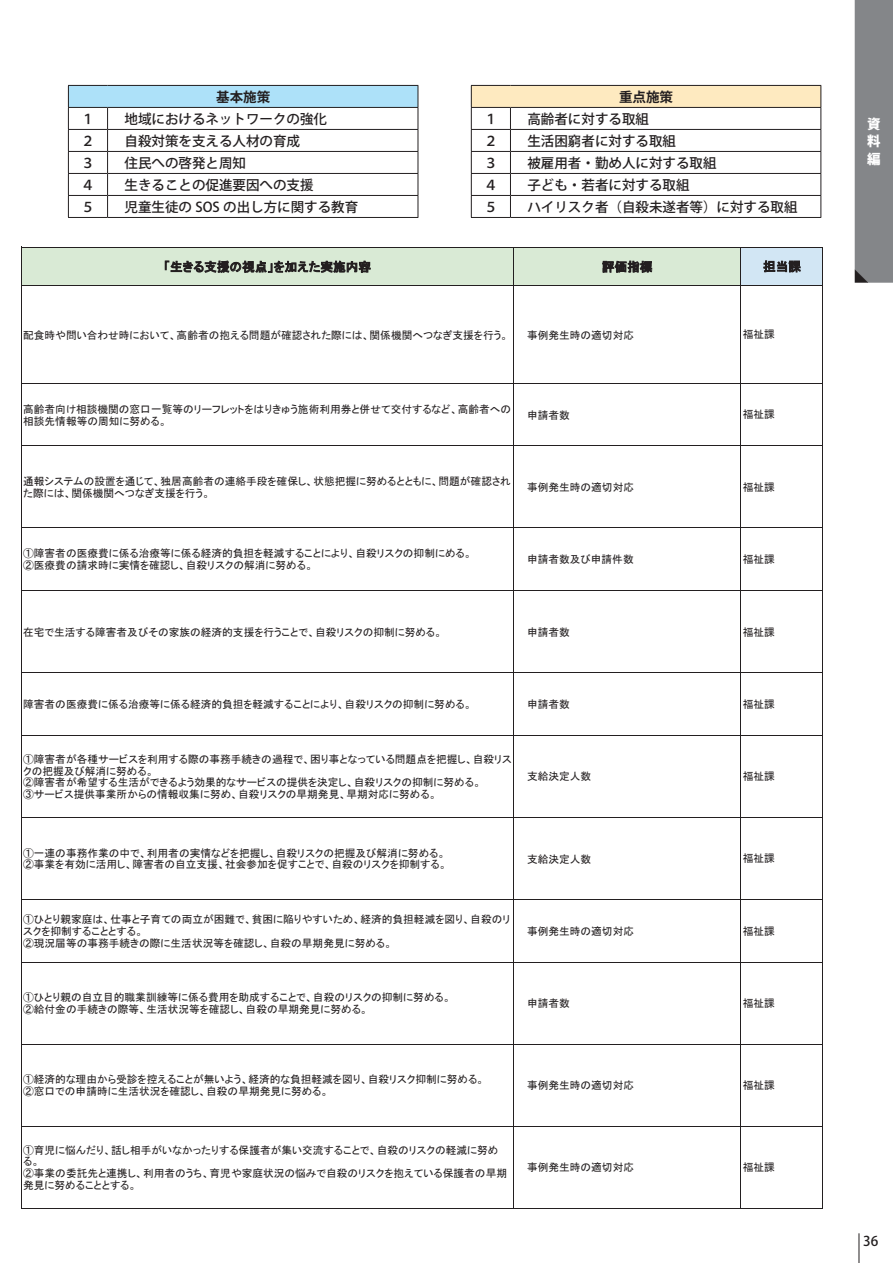
<style>
.page{position:relative;width:893px;height:1263px;background:#fff}
.page>*{position:absolute;margin:0;border:0;box-sizing:border-box;transform-origin:0 0}
.t1{font:500 13.5px "Koz Go Pro";color:#231f20}
.t2{font:700 13.5px "Koz Go Pro";color:#231f20}
.t3{font:800 13.5px/17.2px "Koz Go Pro";color:#fff;text-align:justify}
.t4{font:12.45px "MS P Gothic";letter-spacing:.015em;color:#231f20}
.t5{font:10.65px/11.7px "MS P Gothic";color:#231f20}
</style>
<div class="page">
<hr style="left:859px;top:1233px;width:1px;height:30px;background:#231f20">
<div style="left:855px;top:0;width:38px;height:283px;background:#848689"></div>
<hr style="left:68px;top:85px;width:40px;height:1px;background:#231f20">
<hr style="left:108px;top:85px;width:310px;height:1px;background:#231f20">
<svg style="left:68px;top:86px;width:351px;height:131px"></svg>
<hr style="left:68px;top:217px;width:40px;height:1px;background:#231f20">
<hr style="left:108px;top:217px;width:310px;height:1px;background:#231f20">
<hr style="left:471px;top:85px;width:39px;height:1px;background:#231f20">
<hr style="left:510px;top:85px;width:311px;height:1px;background:#231f20">
<svg style="left:471px;top:86px;width:350px;height:131px"></svg>
<hr style="left:471px;top:217px;width:39px;height:1px;background:#231f20">
<hr style="left:510px;top:217px;width:311px;height:1px;background:#231f20">
<div style="left:21px;top:248px;width:720px;height:38px;background:#d9ead5"></div>
<div style="left:741px;top:248px;width:81px;height:38px;background:#d2e6f4"></div>
<hr style="left:21px;top:247px;width:1px;height:39px;background:#231f20">
<hr style="left:513px;top:248px;width:1px;height:38px;background:#231f20">
<hr style="left:740px;top:248px;width:1px;height:38px;background:#231f20">
<hr style="left:822px;top:248px;width:1px;height:38px;background:#231f20">
<hr style="left:22px;top:247px;width:801px;height:1px;background:#231f20">
<hr style="left:21px;top:285px;width:1px;height:923px;background:#231f20">
<hr style="left:513px;top:286px;width:1px;height:922px;background:#231f20">
<hr style="left:740px;top:286px;width:1px;height:922px;background:#231f20">
<hr style="left:822px;top:286px;width:1px;height:922px;background:#231f20">
<hr style="left:22px;top:285px;width:801px;height:1px;background:#231f20">
<hr style="left:22px;top:383px;width:801px;height:1px;background:#231f20">
<hr style="left:22px;top:445px;width:801px;height:1px;background:#231f20">
<hr style="left:22px;top:527px;width:801px;height:1px;background:#231f20">
<hr style="left:22px;top:590px;width:801px;height:1px;background:#231f20">
<hr style="left:22px;top:672px;width:801px;height:1px;background:#231f20">
<hr style="left:22px;top:735px;width:801px;height:1px;background:#231f20">
<hr style="left:22px;top:817px;width:801px;height:1px;background:#231f20">
<hr style="left:22px;top:899px;width:801px;height:1px;background:#231f20">
<hr style="left:22px;top:961px;width:801px;height:1px;background:#231f20">
<hr style="left:22px;top:1043px;width:801px;height:1px;background:#231f20">
<hr style="left:22px;top:1125px;width:801px;height:1px;background:#231f20">
<hr style="left:22px;top:1207px;width:801px;height:1px;background:#231f20">
<p class="t2" style="left:216px;top:88px;width:55px">基本施策</p>
<p class="t1" style="left:81px;top:110px;width:15px">１</p>
<p class="t1" style="left:125px;top:110px;width:204px">地域におけるネットワークの強化</p>
<p class="t1" style="left:81px;top:132px;width:15px">２</p>
<p class="t1" style="left:125px;top:132px;width:177px">自殺対策を支える人材の育成</p>
<p class="t1" style="left:81px;top:154px;width:15px">３</p>
<p class="t1" style="left:125px;top:154px;width:123px">住民への啓発と周知</p>
<p class="t1" style="left:81px;top:176px;width:15px">４</p>
<p class="t1" style="left:125px;top:176px;width:190px">生きることの促進要因への支援</p>
<p class="t1" style="left:81px;top:198px;width:15px">５</p>
<p class="t1" style="left:125px;top:198px;width:235px">児童生徒の SOS の出し方に関する教育</p>
<p class="t2" style="left:619px;top:88px;width:55px">重点施策</p>
<p class="t1" style="left:484px;top:110px;width:15px">１</p>
<p class="t1" style="left:527px;top:110px;width:123px">高齢者に対する取組</p>
<p class="t1" style="left:484px;top:132px;width:15px">２</p>
<p class="t1" style="left:527px;top:132px;width:150px">生活困窮者に対する取組</p>
<p class="t1" style="left:484px;top:154px;width:15px">３</p>
<p class="t1" style="left:527px;top:154px;width:190px">被雇用者・勤め人に対する取組</p>
<p class="t1" style="left:484px;top:176px;width:15px">４</p>
<p class="t1" style="left:527px;top:176px;width:163px">子ども・若者に対する取組</p>
<p class="t1" style="left:484px;top:198px;width:15px">５</p>
<p class="t1" style="left:527px;top:198px;width:271px">ハイリスク者（自殺未遂者等）に対する取組</p>
<p class="t4" style="left:164px;top:261px;width:209px">「生きる支援の視点」を加えた実施内容</p>
<p class="t4" style="left:602px;top:261px;width:52px">評価指標</p>
<p class="t4" style="left:763px;top:260px;width:39px">担当課</p>
<p class="t5" style="left:23px;top:329px;width:486px">配食時や問い合わせ時において、高齢者の抱える問題が確認された際には、関係機関へつなぎ支援を行う。</p>
<p class="t5" style="left:527px;top:329px;width:108px">事例発生時の適切対応</p>
<p class="t5" style="left:743px;top:329px;width:34px">福祉課</p>
<p class="t5" style="left:23px;top:403px;width:489px">高齢者向け相談機関の窓口一覧等のリーフレットをはりきゅう施術利用券と併せて交付するなど、高齢者への相談先情報等の周知に努める。</p>
<p class="t5" style="left:527px;top:409px;width:44px">申請者数</p>
<p class="t5" style="left:743px;top:409px;width:34px">福祉課</p>
<p class="t5" style="left:23px;top:475px;width:489px">通報システムの設置を通じて、独居高齢者の連絡手段を確保し、状態把握に努めるとともに、問題が確認された際には、関係機関へつなぎ支援を行う。</p>
<p class="t5" style="left:527px;top:481px;width:108px">事例発生時の適切対応</p>
<p class="t5" style="left:743px;top:481px;width:34px">福祉課</p>
<p class="t5" style="left:23px;top:548px;width:450px">①障害者の医療費に係る治療等に係る経済的負担を軽減することにより、自殺リスクの抑制にめる。<br>②医療費の請求時に実情を確認し、自殺リスクの解消に努める。</p>
<p class="t5" style="left:527px;top:554px;width:108px">申請者数及び申請件数</p>
<p class="t5" style="left:743px;top:553px;width:34px">福祉課</p>
<p class="t5" style="left:23px;top:626px;width:421px">在宅で生活する障害者及びその家族の経済的支援を行うことで、自殺リスクの抑制に努める。</p>
<p class="t5" style="left:527px;top:626px;width:44px">申請者数</p>
<p class="t5" style="left:743px;top:626px;width:34px">福祉課</p>
<p class="t5" style="left:23px;top:698px;width:450px">障害者の医療費に係る治療等に係る経済的負担を軽減することにより、自殺リスクの抑制に努める。</p>
<p class="t5" style="left:527px;top:698px;width:44px">申請者数</p>
<p class="t5" style="left:743px;top:698px;width:34px">福祉課</p>
<p class="t5" style="left:23px;top:753px;width:490px">①障害者が各種サービスを利用する際の事務手続きの過程で、困り事となっている問題点を把握し、自殺リスクの把握及び解消に努める。<br>②障害者が希望する生活ができるよう効果的なサービスの提供を決定し、自殺リスクの抑制に努める。<br>③サービス提供事業所からの情報収集に努め、自殺リスクの早期発見、早期対応に努める。</p>
<p class="t5" style="left:527px;top:771px;width:66px">支給決定人数</p>
<p class="t5" style="left:743px;top:771px;width:34px">福祉課</p>
<p class="t5" style="left:23px;top:847px;width:425px">①一連の事務作業の中で、利用者の実情などを把握し、自殺リスクの把握及び解消に努める。<br>②事業を有効に活用し、障害者の自立支援、社会参加を促すことで、自殺のリスクを抑制する。</p>
<p class="t5" style="left:527px;top:853px;width:66px">支給決定人数</p>
<p class="t5" style="left:743px;top:853px;width:34px">福祉課</p>
<p class="t5" style="left:23px;top:913px;width:489px">①ひとり親家庭は、仕事と子育ての両立が困難で、貧困に陥りやすいため、経済的負担軽減を図り、自殺のリスクを抑制することとする。<br>②現況届等の事務手続きの際に生活状況等を確認し、自殺の早期発見に努める。</p>
<p class="t5" style="left:527px;top:925px;width:108px">事例発生時の適切対応</p>
<p class="t5" style="left:743px;top:925px;width:34px">福祉課</p>
<p class="t5" style="left:23px;top:992px;width:429px">①ひとり親の自立目的職業訓練等に係る費用を助成することで、自殺のリスクの抑制に努める。<br>②給付金の手続きの際等、生活状況等を確認し、自殺の早期発見に努める。</p>
<p class="t5" style="left:527px;top:997px;width:44px">申請者数</p>
<p class="t5" style="left:743px;top:997px;width:34px">福祉課</p>
<p class="t5" style="left:23px;top:1074px;width:463px">①経済的な理由から受診を控えることが無いよう、経済的な負担軽減を図り、自殺リスク抑制に努める。<br>②窓口での申請時に生活状況を確認し、自殺の早期発見に努める。</p>
<p class="t5" style="left:527px;top:1079px;width:108px">事例発生時の適切対応</p>
<p class="t5" style="left:743px;top:1079px;width:34px">福祉課</p>
<p class="t5" style="left:23px;top:1144px;width:485px">①育児に悩んだり、話し相手がいなかったりする保護者が集い交流することで、自殺のリスクの軽減に努める。<br>②事業の委託先と連携し、利用者のうち、育児や家庭状況の悩みで自殺のリスクを抱えている保護者の早期発見に努めることとする。</p>
<p class="t5" style="left:527px;top:1161px;width:108px">事例発生時の適切対応</p>
<p class="t5" style="left:743px;top:1161px;width:34px">福祉課</p>
<p class="t3" style="left:867px;top:116px;width:15px">資料編</p>
<p class="t1" style="left:863px;top:1232px;width:17px">36</p>
</div>
